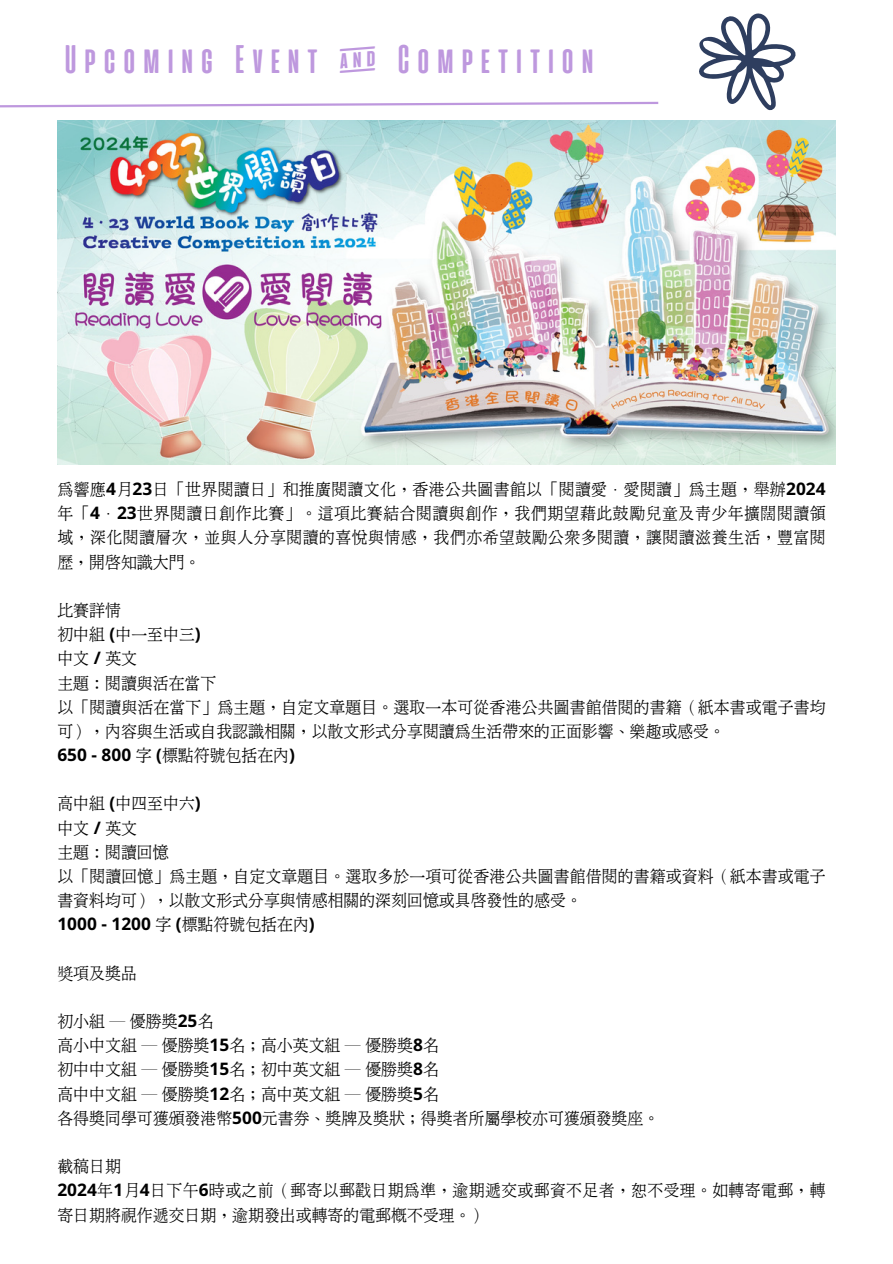
<style>
.page{position:relative;width:893px;height:1264px;background:#fff}
.page>*{position:absolute;margin:0;border:0;box-sizing:border-box;transform-origin:0 0}
.t1{font:700 39.9px "Alienscows";color:#be98de}
.t2{font:17.25px/24.2px "cw Te X Ming";color:#000}
.t3{font:17.25px/24.2px "cw Te X Ming";letter-spacing:.02em;color:#000}
.t4{font:700 17.25px "Noto Sans";color:#000}
.s1{font-family:"Noto Sans";font-weight:700}
.s2{font-family:"cw Te X Ming";font-weight:400}
</style>
<div class="page">
<svg style="left:699px;top:13px;width:97px;height:98px"></svg>
<svg style="left:0;top:101px;width:659px;height:7px"></svg>
<img style="left:57px;top:120px;width:778px;height:344px">
<p class="t1" style="left:61px;top:36px;width:538px">Upcoming Event &amp; Competition</p>
<p class="t2" style="left:57px;top:477px;width:769px;text-align:justify">為響應<span class="s1">4</span>月<span class="s1">23</span>日「世界閱讀日」和推廣閱讀文化，香港公共圖書館以「閱讀愛．愛閱讀」為主題，舉辦<span class="s1">2024</span>年「<span class="s1">4</span>．<span class="s1">23</span>世界閱讀日創作比賽」。這項比賽結合閱讀與創作，我們期望藉此鼓勵兒童及青少年擴闊閱讀領域，深化閱讀層次，並與人分享閱讀的喜悅與情感，我們亦希望鼓勵公眾多閱讀，讓閱讀滋養生活，豐富閱歷，開啟知識大門。</p>
<p class="t2" style="left:57px;top:598px;width:65px">比賽詳情</p>
<p class="t2" style="left:57px;top:622px;width:145px">初中組 <span class="s1">(</span>中一至中三<span class="s1">)</span></p>
<p class="t2" style="left:57px;top:647px;width:81px">中文 <span class="s1">/</span> 英文</p>
<p class="t2" style="left:57px;top:671px;width:160px">主題：閱讀與活在當下</p>
<p class="t2" style="left:57px;top:695px;width:769px">以「閱讀與活在當下」為主題，自定文章題目。選取一本可從香港公共圖書館借閱的書籍（紙本書或電子書均可），內容與生活或自我認識相關，以散文形式分享閱讀為生活帶來的正面影響、樂趣或感受。</p>
<p class="t4" style="left:57px;top:742px;width:239px">650 - 800 <span class="s2">字</span> (<span class="s2">標點符號包括在內</span>)</p>
<p class="t2" style="left:57px;top:792px;width:145px">高中組 <span class="s1">(</span>中四至中六<span class="s1">)</span></p>
<p class="t2" style="left:57px;top:816px;width:81px">中文 <span class="s1">/</span> 英文</p>
<p class="t2" style="left:57px;top:840px;width:113px">主題：閱讀回憶</p>
<p class="t2" style="left:57px;top:864px;width:769px">以「閱讀回憶」為主題，自定文章題目。選取多於一項可從香港公共圖書館借閱的書籍或資料（紙本書或電子書資料均可），以散文形式分享與情感相關的深刻回憶或具啟發性的感受。</p>
<p class="t4" style="left:57px;top:911px;width:259px">1000 - 1200 <span class="s2">字</span> (<span class="s2">標點符號包括在內</span>)</p>
<p class="t2" style="left:57px;top:961px;width:81px">奬項及獎品</p>
<p class="t2" style="left:57px;top:1009px;width:157px">初小組 ─ 優勝獎<span class="s1">25</span>名</p>
<p class="t2" style="left:57px;top:1033px;width:383px">高小中文組 ─ 優勝獎<span class="s1">15</span>名；高小英文組 ─ 優勝獎<span class="s1">8</span>名</p>
<p class="t2" style="left:57px;top:1057px;width:383px">初中中文組 ─ 優勝獎<span class="s1">15</span>名；初中英文組 ─ 優勝獎<span class="s1">8</span>名</p>
<p class="t2" style="left:57px;top:1082px;width:383px">高中中文組 ─ 優勝獎<span class="s1">12</span>名；高中英文組 ─ 優勝獎<span class="s1">5</span>名</p>
<p class="t2" style="left:57px;top:1106px;width:603px">各得獎同學可獲頒發港幣<span class="s1">500</span>元書券、獎牌及獎狀；得獎者所屬學校亦可獲頒發獎座。</p>
<p class="t2" style="left:57px;top:1154px;width:65px">截稿日期</p>
<p class="t3" style="left:57px;top:1178px;width:769px"><span class="s1">2024</span>年<span class="s1">1</span>月<span class="s1">4</span>日下午<span class="s1">6</span>時或之前（郵寄以郵戳日期為準，逾期遞交或郵資不足者，恕不受理。如轉寄電郵，轉寄日期將視作遞交日期，逾期發出或轉寄的電郵概不受理。）</p>
</div>
